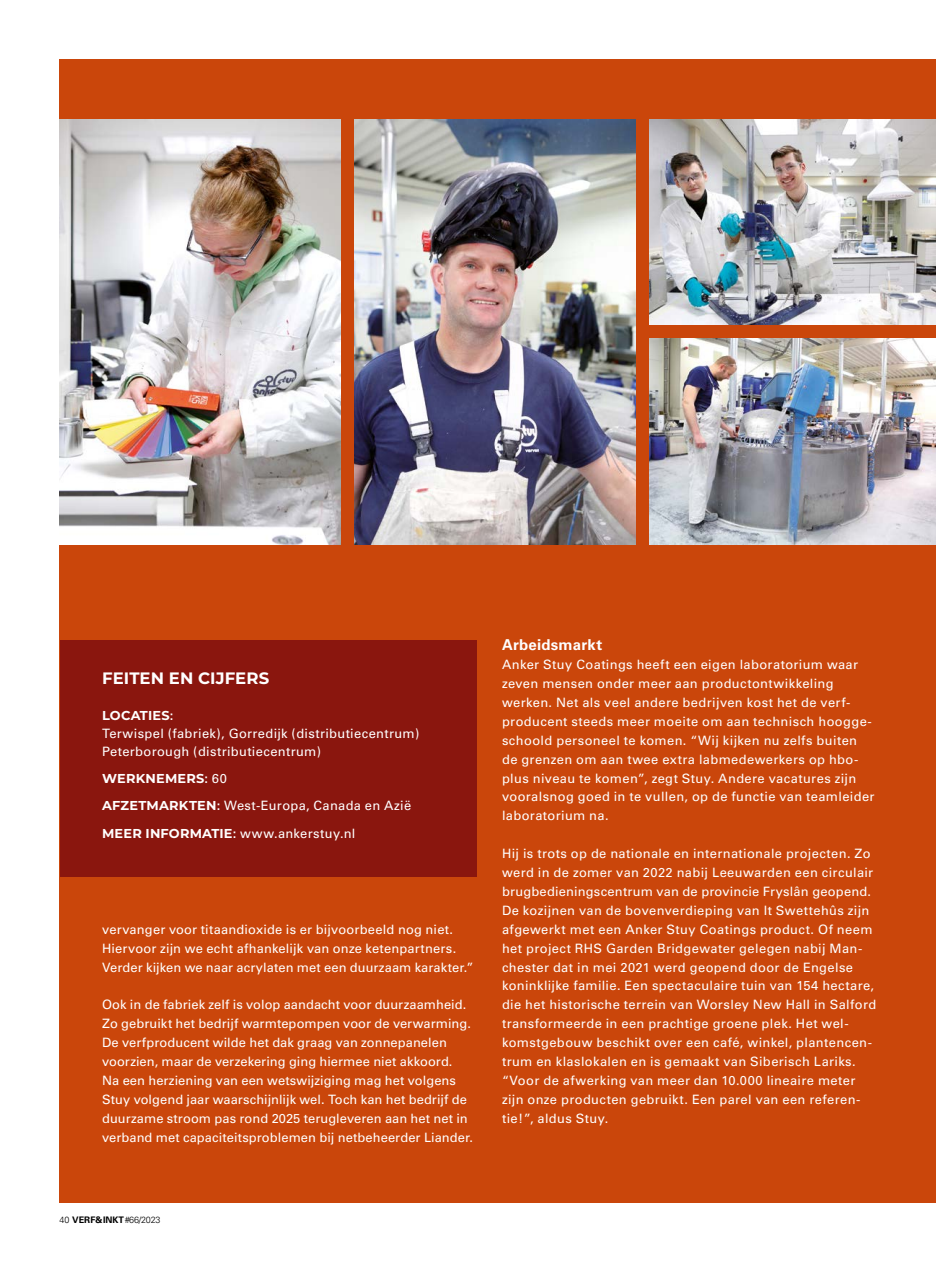
<style>
.page{position:relative;width:936px;height:1263px;background:#fff}
.page>*{position:absolute;margin:0;border:0;box-sizing:border-box;transform-origin:0 0}
.t1{font:700 16.5px "Montserrat";letter-spacing:.005em;color:#fff}
.t2{font:700 15px "Univers";letter-spacing:.015em;color:#fff}
.t3{font:12.9px/18.9px "Univers";letter-spacing:.025em;color:#fff}
.t4{font:12.9px/18.9px "Univers";letter-spacing:.005em;color:#fff}
.t5{font:700 12.9px "Montserrat";letter-spacing:.015em;color:#fff}
.t6{font:300 9px "Univers";letter-spacing:-.025em;color:#000}
.s1{font-family:"Univers"}
.s2{font-family:"Univers";font-weight:400}
.s3{font-family:"Montserrat";font-weight:700}
.s4{font-weight:700}
</style>
<div class="page">
<div style="left:60px;top:60px;width:875px;height:1143px;background:#ca460b"></div>
<div style="left:60px;top:641px;width:416px;height:236px;background:#8a160e"></div>
<img style="left:649px;top:339px;width:286px;height:205px">
<img style="left:649px;top:119px;width:286px;height:206px">
<img style="left:60px;top:119px;width:280px;height:425px">
<img style="left:354px;top:119px;width:281px;height:425px">
<p class="t1" style="left:102px;top:666px;width:169px">FEITEN EN CIJFERS</p>
<p class="t5" style="left:102px;top:706px;width:73px">LOCATIES<span class="s1">:</span></p>
<p class="t3" style="left:102px;top:724px;width:319px;line-height:18px">Terwispel (fabriek), Gorredijk (distributiecentrum)<br>Peterborough (distributiecentrum)</p>
<p class="t5" style="left:102px;top:769px;width:126px">WERKNEMERS<span class="s1">:</span> <span class="s2">60</span></p>
<p class="t3" style="left:102px;top:791px;width:310px;line-height:27.9px"><span class="s3">AFZETMARKTEN</span><span class="s4">:</span> West-Europa, Canada en Azië<br><span class="s3">MEER INFORMATIE</span><span class="s4">:</span> www.ankerstuy.nl</p>
<p class="t3" style="left:102px;top:920px;width:373px">vervanger voor titaandioxide is er bijvoorbeeld nog niet.<br>Hiervoor zijn we echt afhankelijk van onze ketenpartners.<br>Verder kijken we naar acrylaten met een duurzaam karakter.”</p>
<p class="t4" style="left:102px;top:995px;width:372px">Ook in de fabriek zelf is volop aandacht voor duurzaamheid.<br>Zo gebruikt het bedrijf warmtepompen voor de verwarming.<br>De verfproducent wilde het dak graag van zonnepanelen voorzien, maar de verzekering ging hiermee niet akkoord.<br>Na een herziening van een wetswijziging mag het volgens Stuy volgend jaar waarschijnlijk wel. Toch kan het bedrijf de duurzame stroom pas rond 2025 terugleveren aan het net in verband met capaciteitsproblemen bij netbeheerder Liander.</p>
<p class="t6" style="left:60px;top:1215px;width:102px">40 <span class="s4">VERF&amp; INKT</span> #66/2023</p>
<p class="t2" style="left:502px;top:636px;width:102px">Arbeidsmarkt</p>
<p class="t3" style="left:502px;top:655px;width:374px">Anker Stuy Coatings heeft een eigen laboratorium waar zeven mensen onder meer aan productontwikkeling werken. Net als veel andere bedrijven kost het de verf&shy;producent steeds meer moeite om aan technisch hoogge&shy;schoold personeel te komen. “Wij kijken nu zelfs buiten de grenzen om aan twee extra labmedewerkers op hbo&shy;plus niveau te komen”, zegt Stuy. Andere vacatures zijn vooralsnog goed in te vullen, op de functie van teamleider laboratorium na.</p>
<p class="t3" style="left:502px;top:844px;width:376px">Hij is trots op de nationale en internationale projecten. Zo werd in de zomer van 2022 nabij Leeuwarden een circulair brugbedieningscentrum van de provincie Fryslân geopend.<br>De kozijnen van de bovenverdieping van It Swettehûs zijn afgewerkt met een Anker Stuy Coatings product. Of neem het project RHS Garden Bridgewater gelegen nabij Man&shy;chester dat in mei 2021 werd geopend door de Engelse koninklijke familie. Een spectaculaire tuin van 154 hectare, die het historische terrein van Worsley New Hall in Salford transformeerde in een prachtige groene plek. Het wel&shy;komstgebouw beschikt over een café, winkel, plantencen&shy;trum en klaslokalen en is gemaakt van Siberisch Lariks. “Voor de afwerking van meer dan 10.000 lineaire meter zijn onze producten gebruikt. Een parel van een referen&shy;tie!”, aldus Stuy.</p>
</div>
